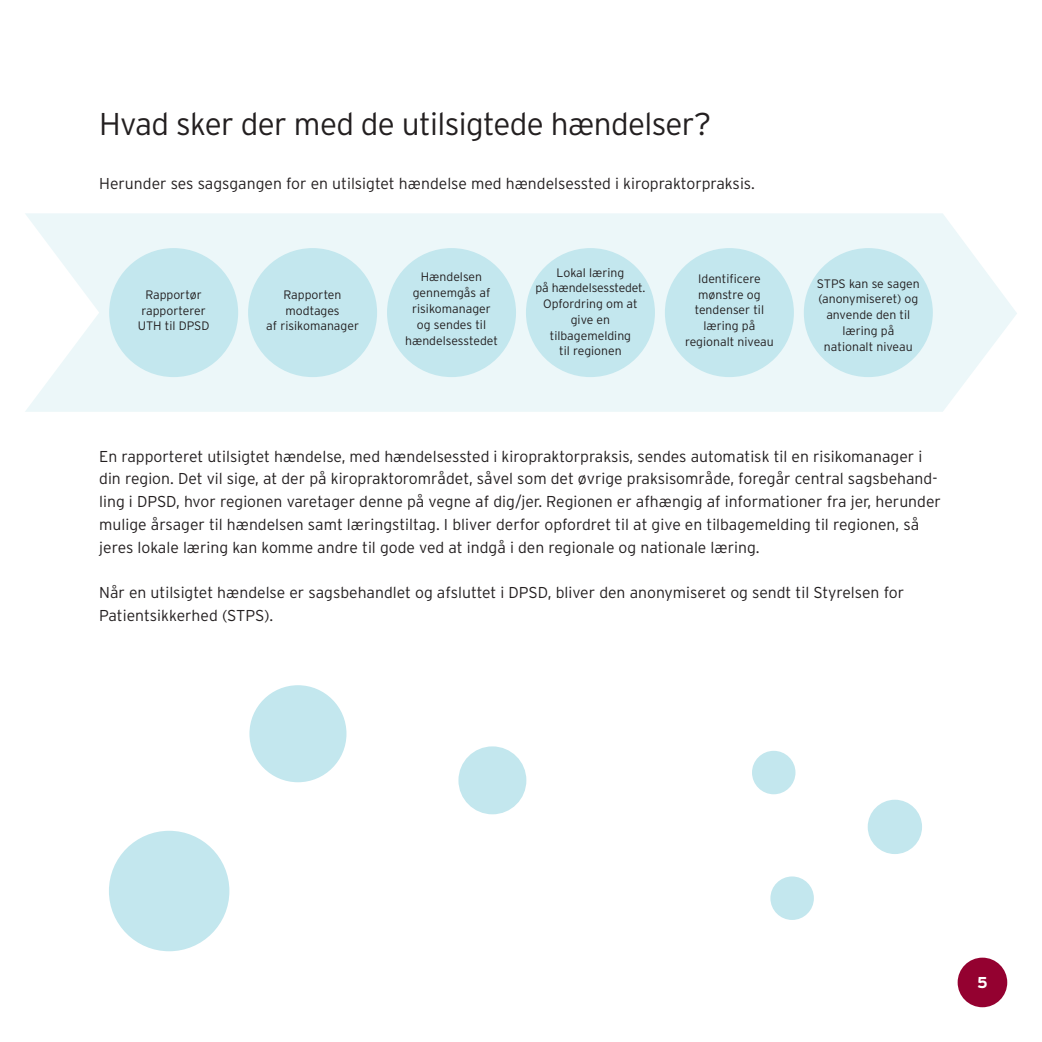
<style>
.page{position:relative;width:1042px;height:1042px;background:#fff}
.page>*{position:absolute;margin:0;border:0;box-sizing:border-box;transform-origin:0 0}
.t1{font:300 31.5px "Interstate";letter-spacing:-.02em;color:#231f20}
.t2{font:300 15.75px/22.8px "Interstate";color:#231f20}
.t3{font:700 15.75px "Interstate";color:#fff}
.t4{font:300 12.25px/15.8px "Interstate";color:#231f20;text-align:center}
</style>
<div class="page">
<div style="left:957px;top:957px;width:50px;height:50px;background:#940130;border-radius:50%"></div>
<svg style="left:25px;top:213px;width:992px;height:199px;background:#eef7f9"></svg>
<div style="left:109px;top:248px;width:129px;height:129px;background:#c3e7ee;border-radius:50%"></div>
<div style="left:248px;top:248px;width:129px;height:129px;background:#c3e7ee;border-radius:50%"></div>
<div style="left:387px;top:248px;width:129px;height:129px;background:#c3e7ee;border-radius:50%"></div>
<div style="left:526px;top:248px;width:129px;height:129px;background:#c3e7ee;border-radius:50%"></div>
<div style="left:665px;top:248px;width:129px;height:129px;background:#c3e7ee;border-radius:50%"></div>
<div style="left:804px;top:248px;width:129px;height:129px;background:#c3e7ee;border-radius:50%"></div>
<div style="left:109px;top:831px;width:120px;height:120px;background:#c3e7ee;border-radius:50%"></div>
<div style="left:249px;top:685px;width:97px;height:97px;background:#c3e7ee;border-radius:50%"></div>
<div style="left:458px;top:746px;width:68px;height:68px;background:#c3e7ee;border-radius:50%"></div>
<div style="left:868px;top:800px;width:54px;height:54px;background:#c3e7ee;border-radius:50%"></div>
<div style="left:770px;top:876px;width:44px;height:44px;background:#c3e7ee;border-radius:50%"></div>
<div style="left:752px;top:751px;width:43px;height:43px;background:#c3e7ee;border-radius:50%"></div>
<h1 class="t1" style="left:99px;top:106px;width:614px">Hvad sker der med de utilsigtede hændelser?</h1>
<p class="t2" style="left:99px;top:172px;width:657px">Herunder ses sagsgangen for en utilsigtet hændelse med hændelsessted i kiropraktorpraksis.</p>
<p class="t4" style="left:138px;top:286px;width:73px">Rapportør rapporterer<br>UTH til DPSD</p>
<p class="t4" style="left:266px;top:286px;width:94px">Rapporten modtages<br>af risikomanager</p>
<p class="t4" style="left:405px;top:269px;width:94px">Hændelsen gennemgås af risikomanager og sendes til hændelsesstedet</p>
<p class="t4" style="left:535px;top:264px;width:112px">Lokal læring<br>på hændelsesstedet.<br>Opfordring om at give en tilbagemelding<br>til regionen</p>
<p class="t4" style="left:685px;top:270px;width:90px">Identificere mønstre og tendenser til læring på regionalt niveau</p>
<p class="t4" style="left:817px;top:275px;width:104px">STPS kan se sagen (anonymiseret) og anvende den til læring på nationalt niveau</p>
<p class="t2" style="left:99px;top:445px;width:843px">En rapporteret utilsigtet hændelse, med hændelsessted i kiropraktorpraksis, sendes automatisk til en risikomanager i din region. Det vil sige, at der på kiropraktorområdet, såvel som det øvrige praksisområde, foregår central sagsbehand&shy;ling i DPSD, hvor regionen varetager denne på vegne af dig/jer. Regionen er afhængig af informationer fra jer, herunder mulige årsager til hændelsen samt læringstiltag. I bliver derfor opfordret til at give en tilbagemelding til regionen, så jeres lokale læring kan komme andre til gode ved at indgå i den regionale og nationale læring.</p>
<p class="t2" style="left:99px;top:581px;width:806px">Når en utilsigtet hændelse er sagsbehandlet og afsluttet i DPSD, bliver den anonymiseret og sendt til Styrelsen for<br>Patientsikkerhed (STPS).</p>
<p class="t3" style="left:977px;top:973px;width:12px">5</p>
</div>
